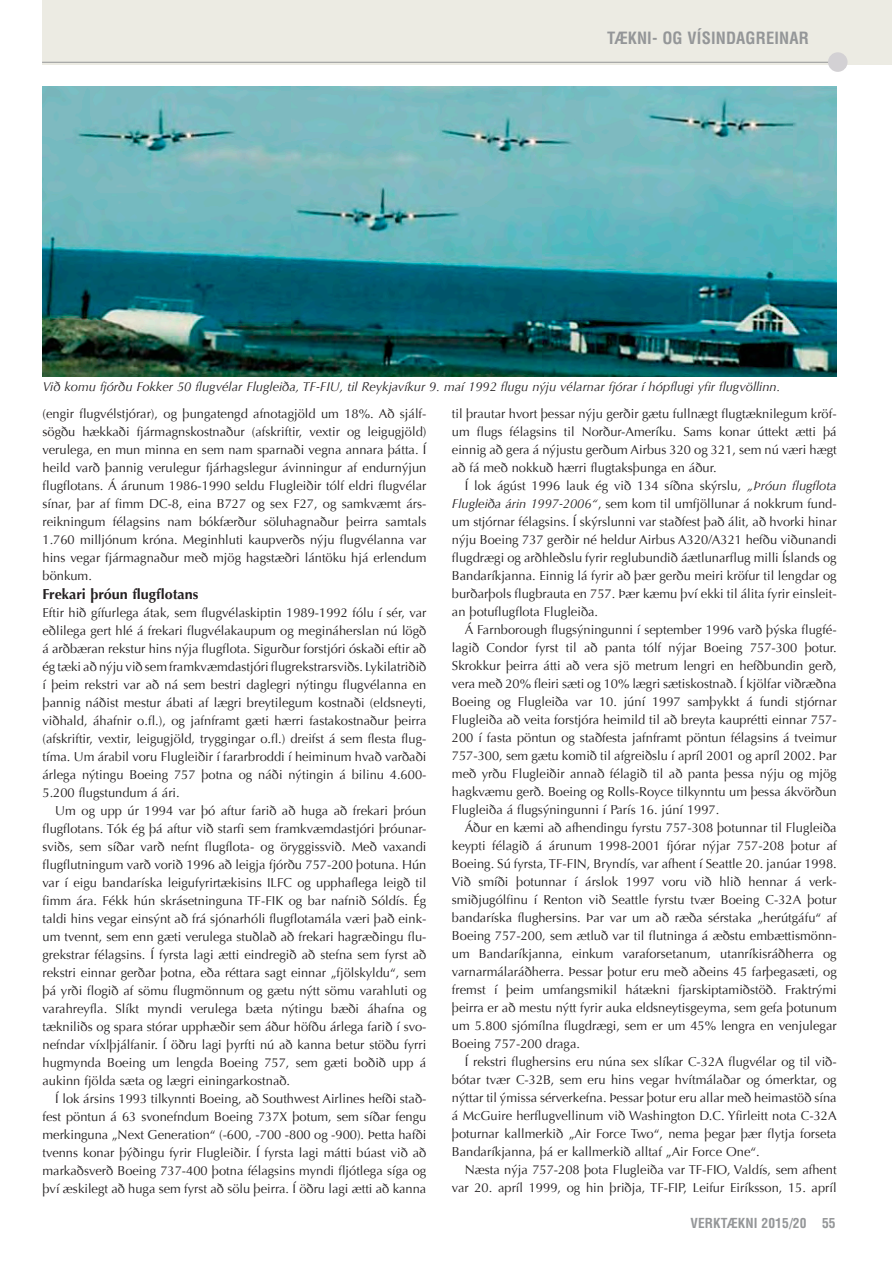
<style>
.page{position:relative;width:892px;height:1262px;background:#fff}
.page>*{position:absolute;margin:0;border:0;box-sizing:border-box;transform-origin:0 0}
.t1{font:700 condensed 16.5px "Helvetica LT Std";letter-spacing:.01em;color:#949698}
.t2{font:700 14.4px "Optima";color:#231f20}
.t3{font:700 condensed 13.5px "Helvetica LT Std";letter-spacing:.01em;color:#949698}
.t4{font:12.9px/18px "Optima";color:#231f20;text-align:justify}
.t5{font:italic 12.9px "Optima";color:#231f20}
.s1{font-style:italic}
</style>
<div class="page">
<div style="left:42px;top:0;width:850px;height:65px;background:#ecebe3"></div>
<hr style="left:42px;top:62px;width:796px;height:1px;background:#949698">
<div style="left:828px;top:52px;width:20px;height:20px;background:#d3d1d4;border-radius:50%"></div>
<img style="left:42px;top:87px;width:795px;height:290px">
<p class="t1" style="left:607px;top:28px;width:105px">TÆKNI- OG VÍS</p>
<p class="t1" style="left:726px;top:28px;width:21px">DA</p>
<p class="t1" style="left:756px;top:28px;width:20px">RE</p>
<p class="t1" style="left:790px;top:28px;width:21px">AR</p>
<p class="t5" style="left:43px;top:379px;width:739px">Við komu fjórðu Fokker 50 flugvélar Flugleiða, TF-FIU, til Reykjavíkur 9. maí 1992 flugu nýju vélarnar fjórar í hópflugi yfir flugvöllinn.</p>
<p class="t4" style="left:42px;top:405px;width:385px">(engir flugvélstjórar), og þungatengd afnotagjöld um 18%. Að sjálf&shy;sögðu hækkaði fjármagnskostnaður (afskriftir, vextir og leigugjöld) verulega, en mun minna en sem nam sparnaði vegna annara þátta. Í heild varð þannig verulegur fjárhagslegur ávinningur af endurnýjun flugflotans. Á árunum 1986-1990 seldu Flugleiðir tólf eldri flugvélar sínar, þar af fimm DC-8, eina B727 og sex F27, og samkvæmt árs&shy;reikningum félagsins nam bókfærður söluhagnaður þeirra samtals 1.760 milljónum króna. Meginhluti kaupverðs nýju flugvélanna var hins vegar fjármagnaður með mjög hagstæðri lántöku hjá erlendum bönkum.</p>
<p class="t2" style="left:42px;top:586px;width:157px">Frekari þróun flugflotans</p>
<p class="t4" style="left:42px;top:604px;width:385px">Eftir hið gífurlega átak, sem flugvélaskiptin 1989-1992 fólu í sér, var eðlilega gert hlé á frekari flugvélakaupum og megináherslan nú lögð á arðbæran rekstur hins nýja flugflota. Sigurður forstjóri óskaði eftir að ég tæki að nýju við sem framkvæmdastjóri flugrekstrarsviðs. Lykilatriðið í þeim rekstri var að ná sem bestri daglegri nýtingu flugvélanna en þannig náðist mestur ábati af lægri breytilegum kostnaði (eldsneyti, viðhald, áhafnir o.fl.), og jafnframt gæti hærri fastakostnaður þeirra (afskriftir, vextir, leigugjöld, tryggingar o.fl.) dreifst á sem flesta flug&shy;tíma. Um árabil voru Flugleiðir í fararbroddi í heiminum hvað varðaði árlega nýtingu Boeing 757 þotna og náði nýtingin á bilinu 4.600- 5.200 flugstundum á ári.</p>
<p class="t4" style="left:42px;top:802px;width:385px;text-indent:13px">Um og upp úr 1994 var þó aftur farið að huga að frekari þróun flugflotans. Tók ég þá aftur við starfi sem framkvæmdastjóri þróunar&shy;sviðs, sem síðar varð nefnt flugflota- og öryggissvið. Með vaxandi flugflutningum varð vorið 1996 að leigja fjórðu 757-200 þotuna. Hún var í eigu bandaríska leigufyrirtækisins ILFC og upphaflega leigð til fimm ára. Fékk hún skrásetninguna TF-FIK og bar nafnið Sóldís. Ég taldi hins vegar einsýnt að frá sjónarhóli flugflotamála væri það eink&shy;um tvennt, sem enn gæti verulega stuðlað að frekari hagræðingu flu&shy;grekstrar félagsins. Í fyrsta lagi ætti eindregið að stefna sem fyrst að rekstri einnar gerðar þotna, eða réttara sagt einnar „fjölskyldu“, sem þá yrði flogið af sömu flugmönnum og gætu nýtt sömu varahluti og varahreyfla. Slíkt myndi verulega bæta nýtingu bæði áhafna og tækniliðs og spara stórar upphæðir sem áður höfðu árlega farið í svo&shy;nefndar víxlþjálfanir. Í öðru lagi þyrfti nú að kanna betur stöðu fyrri hugmynda Boeing um lengda Boeing 757, sem gæti boðið upp á aukinn fjölda sæta og lægri einingarkostnað.</p>
<p class="t4" style="left:42px;top:1090px;width:385px;text-indent:13px">Í lok ársins 1993 tilkynnti Boeing, að Southwest Airlines hefði stað&shy;fest pöntun á 63 svonefndum Boeing 737X þotum, sem síðar fengu merkinguna „Next Generation“ (-600, -700 -800 og -900). Þetta hafði tvenns konar þýðingu fyrir Flugleiðir. Í fyrsta lagi mátti búast við að markaðsverð Boeing 737-400 þotna félagsins myndi fljótlega síga og því æskilegt að huga sem fyrst að sölu þeirra. Í öðru lagi ætti að kanna</p>
<p class="t4" style="left:452px;top:405px;width:386px">til þrautar hvort þessar nýju gerðir gætu fullnægt flugtæknilegum kröf&shy;um flugs félagsins til Norður-Ameríku. Sams konar úttekt ætti þá einnig að gera á nýjustu gerðum Airbus 320 og 321, sem nú væri hægt að fá með nokkuð hærri flugtaksþunga en áður.</p>
<p class="t4" style="left:452px;top:477px;width:386px;text-indent:13px">Í lok ágúst 1996 lauk ég við 134 síðna skýrslu, <span class="s1">„Þróun flugflota Flugleiða árin 1997-2006“</span>, sem kom til umfjöllunar á nokkrum fund&shy;um stjórnar félagsins. Í skýrslunni var staðfest það álit, að hvorki hinar nýju Boeing 737 gerðir né heldur Airbus A320/A321 hefðu viðunandi flugdrægi og arðhleðslu fyrir reglubundið áætlunarflug milli Íslands og Bandaríkjanna. Einnig lá fyrir að þær gerðu meiri kröfur til lengdar og burðarþols flugbrauta en 757. Þær kæmu því ekki til álita fyrir einsleit&shy;an þotuflugflota Flugleiða.</p>
<p class="t4" style="left:452px;top:621px;width:386px;text-indent:13px">Á Farnborough flugsýningunni í september 1996 varð þýska flugfé&shy;lagið Condor fyrst til að panta tólf nýjar Boeing 757-300 þotur.<br>Skrokkur þeirra átti að vera sjö metrum lengri en hefðbundin gerð, vera með 20% fleiri sæti og 10% lægri sætiskostnað. Í kjölfar viðræðna Boeing og Flugleiða var 10. júní 1997 samþykkt á fundi stjórnar Flugleiða að veita forstjóra heimild til að breyta kauprétti einnar 757- 200 í fasta pöntun og staðfesta jafnframt pöntun félagsins á tveimur 757-300, sem gætu komið til afgreiðslu í apríl 2001 og apríl 2002. Þar með yrðu Flugleiðir annað félagið til að panta þessa nýju og mjög hagkvæmu gerð. Boeing og Rolls-Royce tilkynntu um þessa ákvörðun Flugleiða á flugsýningunni í París 16. júní 1997.</p>
<p class="t4" style="left:452px;top:819px;width:386px;text-indent:13px">Áður en kæmi að afhendingu fyrstu 757-308 þotunnar til Flugleiða keypti félagið á árunum 1998-2001 fjórar nýjar 757-208 þotur af Boeing. Sú fyrsta, TF-FIN, Bryndís, var afhent í Seattle 20. janúar 1998.<br>Við smíði þotunnar í árslok 1997 voru við hlið hennar á verk&shy;smiðjugólfinu í Renton við Seattle fyrstu tvær Boeing C-32A þotur bandaríska flughersins. Þar var um að ræða sérstaka „herútgáfu“ af Boeing 757-200, sem ætluð var til flutninga á æðstu embættismönn&shy;um Bandaríkjanna, einkum varaforsetanum, utanríkisráðherra og varnarmálaráðherra. Þessar þotur eru með aðeins 45 farþegasæti, og fremst í þeim umfangsmikil hátækni fjarskiptamiðstöð. Fraktrými þeirra er að mestu nýtt fyrir auka eldsneytisgeyma, sem gefa þotunum um 5.800 sjómílna flugdrægi, sem er um 45% lengra en venjulegar Boeing 757-200 draga.</p>
<p class="t4" style="left:452px;top:1053px;width:386px;text-indent:13px">Í rekstri flughersins eru núna sex slíkar C-32A flugvélar og til við&shy;bótar tvær C-32B, sem eru hins vegar hvítmálaðar og ómerktar, og nýttar til ýmissa sérverkefna. Þessar þotur eru allar með heimastöð sína á McGuire herflugvellinum við Washington D.C. Yfirleitt nota C-32A þoturnar kallmerkið „Air Force Two“, nema þegar þær flytja forseta Bandaríkjanna, þá er kallmerkið alltaf „Air Force One“.</p>
<p class="t4" style="left:452px;top:1161px;width:386px;text-align:right">Næsta nýja 757-208 þota Flugleiða var TF-FIO, Valdís, sem afhent var 20. apríl 1999, og hin þriðja, TF-FIP, Leifur Eiríksson, 15. apríl</p>
<p class="t3" style="left:690px;top:1215px;width:9px">VERKTÆKNI</p>
<p class="t3" style="left:762px;top:1215px;width:76px">2015/20 55</p>
</div>
